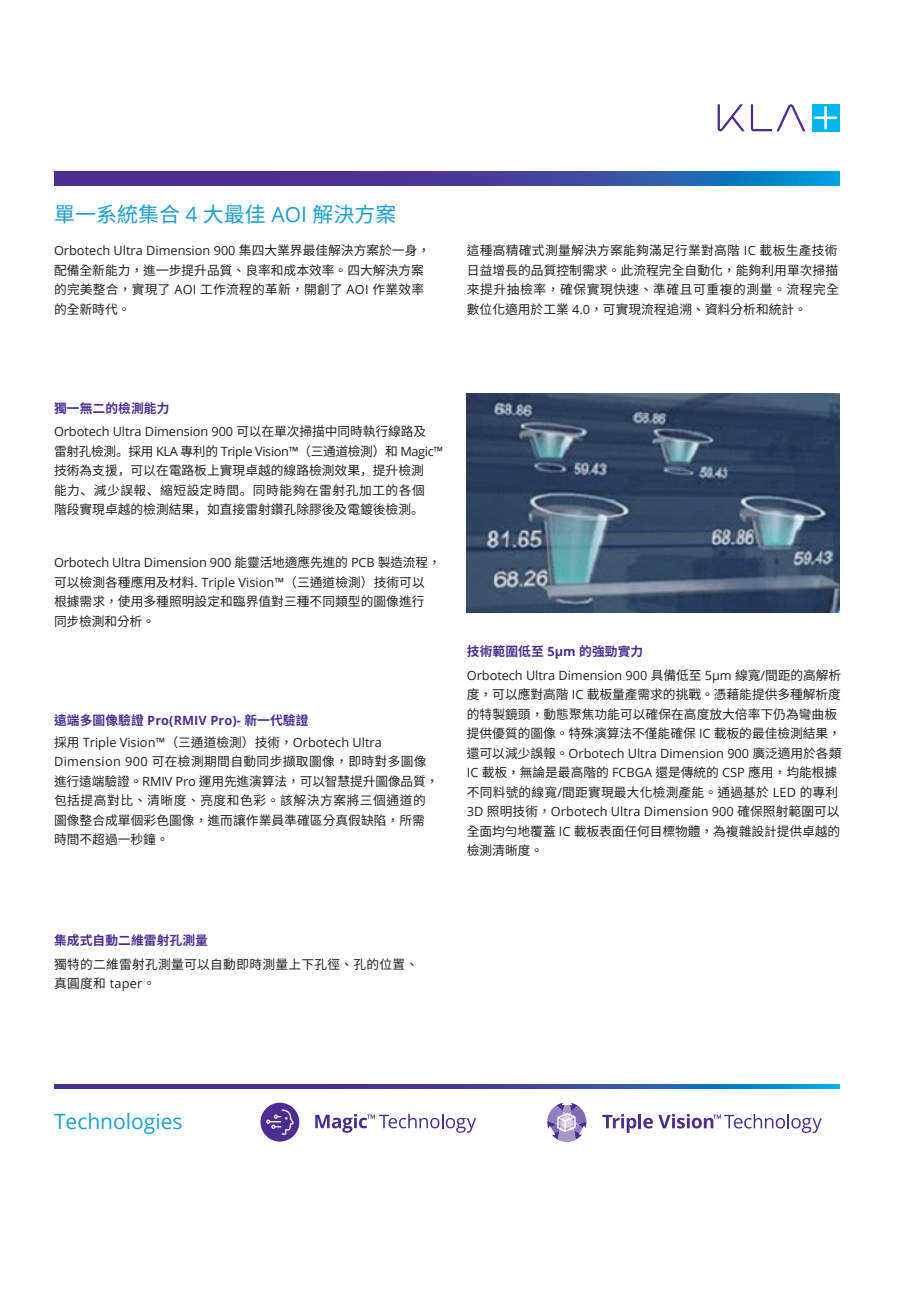
<style>
.page{position:relative;width:906px;height:1289px;background:#fff}
.page>*{position:absolute;margin:0;border:0;box-sizing:border-box;transform-origin:0 0}
.t1{font:21px "Source Han Sans TW";color:#1b9fce}
.t2{font:21px "Open Sans";color:#1b9fce}
.t3{font:12.75px/19.5px "Source Han Sans TW";color:#231f20}
.t4{font:12.75px/19.5px "Open Sans";letter-spacing:-.005em;color:#231f20}
.t5{font:12.75px/19.5px "Source Han Sans TW";letter-spacing:.02em;color:#231f20}
.t6{font:12.75px/19.5px "Source Han Sans CN";color:#231f20;text-align:justify}
.t7{font:700 12.75px "Source Han Sans TW";letter-spacing:.005em;color:#4c2e92}
.t8{font:700 12.75px "Open Sans";letter-spacing:.005em;color:#4c2e92}
.s1{font-family:"Open Sans"}
.s2{font-family:"Source Han Sans TW"}
.s3{font-family:"Source Han Sans CN"}
</style>
<div class="page">
<svg style="left:751px;top:104px;width:54px;height:27px"></svg>
<svg style="left:717px;top:104px;width:28px;height:27px"></svg>
<div style="left:812px;top:104px;width:27px;height:27px;background:#00b5f0"></div>
<svg style="left:814px;top:106px;width:23px;height:23px"></svg>
<svg style="left:54px;top:172px;width:785px;height:13px;background:#3a47a0"></svg>
<img style="left:467px;top:394px;width:372px;height:218px">
<svg style="left:54px;top:1084px;width:785px;height:4px;background:#384aa3"></svg>
<div style="left:260px;top:1102px;width:39px;height:39px;background:#4c2e92;border-radius:50%"></div>
<svg style="left:266px;top:1109px;width:28px;height:25px"></svg>
<svg style="left:315px;top:1113px;width:161px;height:19px"></svg>
<svg style="left:602px;top:1114px;width:34px;height:18px"></svg>
<hr style="left:638px;top:1113px;width:3px;height:15px;background:#4c2e92">
<svg style="left:547px;top:1102px;width:39px;height:39px"></svg>
<svg style="left:643px;top:1113px;width:179px;height:19px"></svg>
<h1 class="t1" style="left:54px;top:203px;width:344px">單一系統集合 <span class="s1">4</span> 大最佳 <span class="s1">AOI</span> 解決方案</h1>
<p class="t4" style="left:54px;top:241px;width:378px">Orbotech Ultra Dimension 900 <span class="s2">集四大業界最佳解決方案於一身，</span></p>
<p class="t3" style="left:54px;top:261px;width:371px;text-align:justify">配備全新能力，進一步提升品質、良率和成本效率。四大解決方案的完美整合，實現了 <span class="s1">AOI</span> 工作流程的革新，開創了 <span class="s1">AOI</span> 作業效率的全新時代。</p>
<p class="t5" style="left:467px;top:241px;width:374px">這種高精確式測量解決方案能夠滿足行業對高階 <span class="s1">IC</span> 載板生產技術日益增長的品質控制需求。此流程完全自動化，能夠利用單次掃描來提升抽檢率，確保實現快速、準確且可重複的測量。流程完全數位化適用於工業 <span class="s1">4.0</span>，可實現流程追溯、資料分析和統計。</p>
<p class="t7" style="left:54px;top:400px;width:117px">獨一無二的檢測能力</p>
<p class="t4" style="left:54px;top:421px;width:391px">Orbotech Ultra Dimension 900 <span class="s3">可以在單次掃描中同時執行線路及<br>雷射孔檢測。採用</span> KLA <span class="s3">專利的</span> Triple Vision™<span class="s3">（三通道檢測）和</span> Magic™</p>
<p class="t6" style="left:54px;top:461px;width:372px">技術為支援，可以在電路板上實現卓越的線路檢測效果，提升檢測能力、減少誤報、縮短設定時間。同時能夠在雷射孔加工的各個階段實現卓越的檢測結果，如直接雷射鑽孔除膠後及電鍍後檢測。</p>
<p class="t4" style="left:54px;top:552px;width:388px">Orbotech Ultra Dimension 900 <span class="s2">能靈活地適應先進的</span> PCB <span class="s2">製造流程，</span></p>
<p class="t3" style="left:54px;top:572px;width:372px;text-align:justify">可以檢測各種應用及材料<span class="s1">. Triple Vision™</span>（三通道檢測）技術可以根據需求，使用多種照明設定和臨界值對三種不同類型的圖像進行同步檢測和分析。</p>
<p class="t8" style="left:54px;top:711px;width:256px"><span class="s2">遠端多圖像驗證</span> Pro(RMIV Pro)- <span class="s2">新一代驗證</span></p>
<p class="t4" style="left:54px;top:731px;width:329px"><span class="s2">採用</span> Triple Vision™<span class="s2">（三通道檢測）技術，</span>Orbotech Ultra</p>
<p class="t3" style="left:54px;top:752px;width:386px"><span class="s1">Dimension 900</span> 可在檢測期間自動同步擷取圖像，即時對多圖像進行遠端驗證。<span class="s1">RMIV Pro</span> 運用先進演算法，可以智慧提升圖像品質，包括提高對比、清晰度、亮度和色彩。該解決方案將三個通道的圖像整合成單個彩色圖像，進而讓作業員準確區分真假缺陷，所需時間不超過一秒鐘。</p>
<p class="t7" style="left:467px;top:644px;width:178px">技術範圍低至 <span class="s1">5μm</span> 的強勁實力</p>
<p class="t4" style="left:467px;top:665px;width:376px">Orbotech Ultra Dimension 900 <span class="s2">具備低至</span> 5μm <span class="s2">線寬</span>/<span class="s2">間距的高解析</span></p>
<p class="t3" style="left:467px;top:685px;width:376px">度，可以應對高階 <span class="s1">IC</span> 載板量產需求的挑戰。憑藉能提供多種解析度的特製鏡頭，動態聚焦功能可以確保在高度放大倍率下仍為彎曲板提供優質的圖像。特殊演算法不僅能確保 <span class="s1">IC</span> 載板的最佳檢測結果，</p>
<p class="t4" style="left:467px;top:743px;width:376px"><span class="s2">還可以減少誤報。</span>Orbotech Ultra Dimension 900 <span class="s2">廣泛適用於各類</span></p>
<p class="t3" style="left:467px;top:763px;width:373px"><span class="s1">IC</span> 載板，無論是最高階的 <span class="s1">FCBGA</span> 還是傳統的 <span class="s1">CSP</span> 應用，均能根據不同料號的線寬<span class="s1">/</span>間距實現最大化檢測產能。通過基於 <span class="s1">LED</span> 的專利</p>
<p class="t4" style="left:467px;top:801px;width:374px">3D <span class="s2">照明技術，</span>Orbotech Ultra Dimension 900 <span class="s2">確保照射範圍可以</span></p>
<p class="t3" style="left:467px;top:821px;width:375px">全面均勻地覆蓋 <span class="s1">IC</span> 載板表面任何目標物體，為複雜設計提供卓越的檢測清晰度。</p>
<p class="t7" style="left:54px;top:932px;width:155px">集成式自動二維雷射孔測量</p>
<p class="t5" style="left:54px;top:954px;width:366px">獨特的二維雷射孔測量可以自動即時測量上下孔徑、孔的位置、真圓度和 <span class="s1">taper</span>。</p>
<h1 class="t2" style="left:54px;top:1106px;width:130px">Technologies</h1>
</div>
